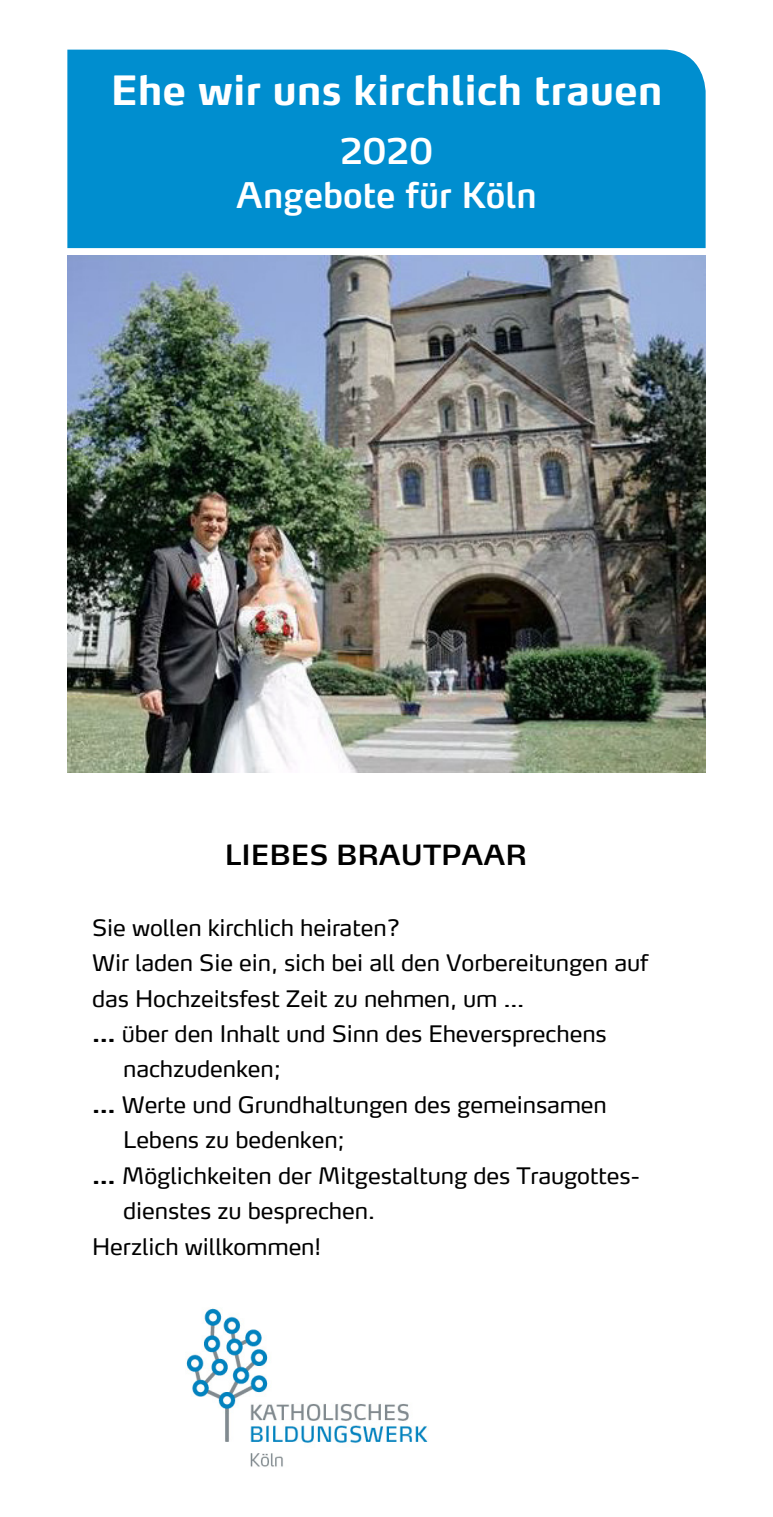
<style>
.page{position:relative;width:773px;height:1517px;background:#fff}
.page>*{position:absolute;margin:0;border:0;box-sizing:border-box;transform-origin:0 0}
._01_Titel_Subhead{font:700 40px "Max OT";letter-spacing:-.005em;color:#fff}
._01_Titel_Subhead-2{font:600 35px "Max OT";color:#fff;scale:.95 1}
._02_Veranstaltungs_T{font:600 27.5px "Max OT";color:#000}
._03_Grundtext_Bold{font:22.5px/35.5px "Max OT";letter-spacing:-.005em;color:#000}
.s1{font-weight:700}
</style>
<div class="page">
<div style="left:67px;top:50px;width:638px;height:198px;background:#008ecf"></div>
<img style="left:67px;top:255px;width:638px;height:517px">
<img style="left:186px;top:1308px;width:242px;height:159px">
<p class="_01_Titel_Subhead" style="left:110px;top:64px;width:553px">Ehe wir uns kirchlich trauen</p>
<p class="_01_Titel_Subhead-2" style="left:340px;top:128px;width:100px">2020</p>
<p class="_01_Titel_Subhead-2" style="left:236px;top:172px;width:318px">Angebote für Köln</p>
<p class="_02_Veranstaltungs_T" style="left:225px;top:836px;width:304px">LIEBES BRAUTPAAR</p>
<p class="_03_Grundtext_Bold" style="left:92px;top:909px;width:309px">Sie wollen kirchlich heiraten?</p>
<p class="_03_Grundtext_Bold" style="left:92px;top:945px;width:557px">Wir laden Sie ein, sich bei all den Vorbereitungen auf das Hochzeitsfest Zeit zu nehmen, um …</p>
<p class="_03_Grundtext_Bold" style="left:123px;top:1015px;width:485px;text-indent:-31px"><span class="s1">…</span> über den Inhalt und Sinn des Eheversprechens nachzudenken;</p>
<p class="_03_Grundtext_Bold" style="left:123px;top:1086px;width:485px;text-indent:-31px"><span class="s1">…</span> Werte und Grundhaltungen des gemeinsamen<br>Lebens zu bedenken;</p>
<p class="_03_Grundtext_Bold" style="left:123px;top:1157px;width:518px;text-indent:-31px"><span class="s1">…</span> Möglichkeiten der Mitgestaltung des Traugottes&shy;dienstes zu besprechen.</p>
<p class="_03_Grundtext_Bold" style="left:92px;top:1228px;width:230px">Herzlich willkommen!</p>
</div>
